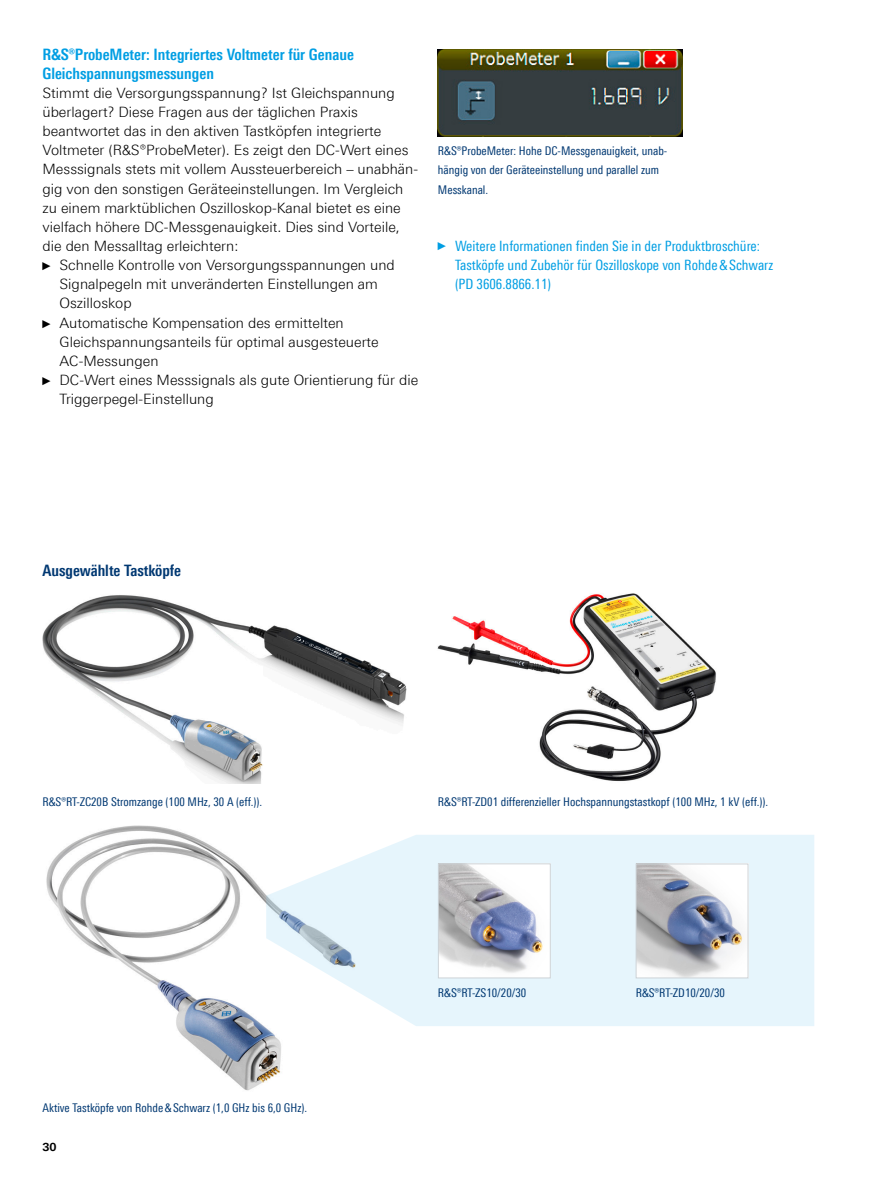
<style>
.page{position:relative;width:893px;height:1191px;background:#fff}
.page>*{position:absolute;margin:0;border:0;box-sizing:border-box;transform-origin:0 0}
.Absatzfett_cyan{font:700 15.75px/19.2px "Linotype Univers 620 Cn";color:#009ee3}
.Grafik_Tabelle_Übers{font:700 15.75px "Linotype Univers 620 Cn";color:#003872}
.Haupttext_ohne_Absta{font:300 14.25px/19.2px "Linotype Univers 330";color:#000}
.t1{font:14.25px/19.2px "Linotype Univers 420 Cn";color:#009ee3}
.Bildunterschrift{font:12px/19.2px "Linotype Univers 420 Cn";color:#003872}
.t2{font:700 11.25px "Linotype Univers 630";color:#000}
.s1{font-family:"Arial Narrow";font-weight:400;font-size:11.4px}
.s2{font-family:"Arial Narrow";font-size:11.4px}
</style>
<div class="page">
<img style="left:438px;top:50px;width:244px;height:86px">
<img style="left:42px;top:595px;width:365px;height:188px">
<img style="left:437px;top:593px;width:279px;height:188px">
<img style="left:46px;top:825px;width:235px;height:266px">
<svg style="left:266px;top:834px;width:548px;height:192px;background:#e8f5fb"></svg>
<img style="left:440px;top:865px;width:109px;height:111px">
<div style="left:438px;top:863px;width:113px;height:115px;border:1px solid #cdd3d7"></div>
<img style="left:638px;top:865px;width:108px;height:111px">
<div style="left:636px;top:863px;width:112px;height:115px;border:1px solid #cdd3d7"></div>
<p class="Absatzfett_cyan" style="left:43px;top:44px;width:313px">R&amp;S®ProbeMeter: Integriertes Voltmeter für Genaue<br>Gleichspannungsmessungen</p>
<p class="Haupttext_ohne_Absta" style="left:43px;top:83px;width:377px">Stimmt die Versorgungsspannung? Ist Gleichspannung überlagert? Diese Fragen aus der täglichen Praxis beantwortet das in den aktiven Tastköpfen integrierte Voltmeter (R&amp;S®ProbeMeter). Es zeigt den DC-Wert eines Messsignals stets mit vollem Aussteuerbereich – unabhän&shy;gig von den sonstigen Geräteeinstellungen. Im Vergleich zu einem marktüblichen Oszilloskop-Kanal bietet es eine vielfach höhere DC-Messgenauigkeit. Dies sind Vorteile, die den Messalltag erleichtern:</p>
<p class="Haupttext_ohne_Absta" style="left:60px;top:255px;width:337px;text-indent:-17px"><span class="s1">►</span> Schnelle Kontrolle von Versorgungsspannungen und<br>Signalpegeln mit unveränderten Einstellungen am<br>Oszilloskop</p>
<p class="Haupttext_ohne_Absta" style="left:60px;top:313px;width:321px;text-indent:-17px"><span class="s1">►</span> Automatische Kompensation des ermittelten<br>Gleichspannungsanteils für optimal ausgesteuerte<br>AC-Messungen</p>
<p class="Haupttext_ohne_Absta" style="left:60px;top:370px;width:360px;text-indent:-17px"><span class="s1">►</span> DC-Wert eines Messsignals als gute Orientierung für die<br>Triggerpegel-Einstellung</p>
<p class="Bildunterschrift" style="left:438px;top:141px;width:231px">R&amp;S®ProbeMeter: Hohe DC-Messgenauigkeit, unab&shy;hängig von der Geräteeinstellung und parallel zum<br>Messkanal.</p>
<p class="t1" style="left:455px;top:236px;width:320px;text-indent:-17px"><span class="s2">►</span> Weitere Informationen finden Sie in der Produktbroschüre:<br>Tastköpfe und Zubehör für Oszilloskope von Rohde&amp;Schwarz (PD 3606.8866.11)</p>
<p class="Grafik_Tabelle_Übers" style="left:43px;top:561px;width:140px">Ausgewählte Tastköpfe</p>
<p class="Bildunterschrift" style="left:43px;top:792px;width:221px">R&amp;S®RT-ZC20B Stromzange (100 MHz, 30 A (eff.)).</p>
<p class="Bildunterschrift" style="left:438px;top:792px;width:332px">R&amp;S®RT-ZD01 differenzieller Hochspannungstastkopf (100 MHz, 1 kV (eff.)).</p>
<p class="Bildunterschrift" style="left:43px;top:1098px;width:266px">Aktive Tastköpfe von Rohde&amp;Schwarz (1,0 GHz bis 6,0 GHz).</p>
<p class="t2" style="left:43px;top:1139px;width:16px">30</p>
<p class="Bildunterschrift" style="left:438px;top:983px;width:90px">R&amp;S®RT-ZS10/20/30</p>
<p class="Bildunterschrift" style="left:636px;top:983px;width:91px">R&amp;S®RT-ZD10/20/30</p>
</div>
